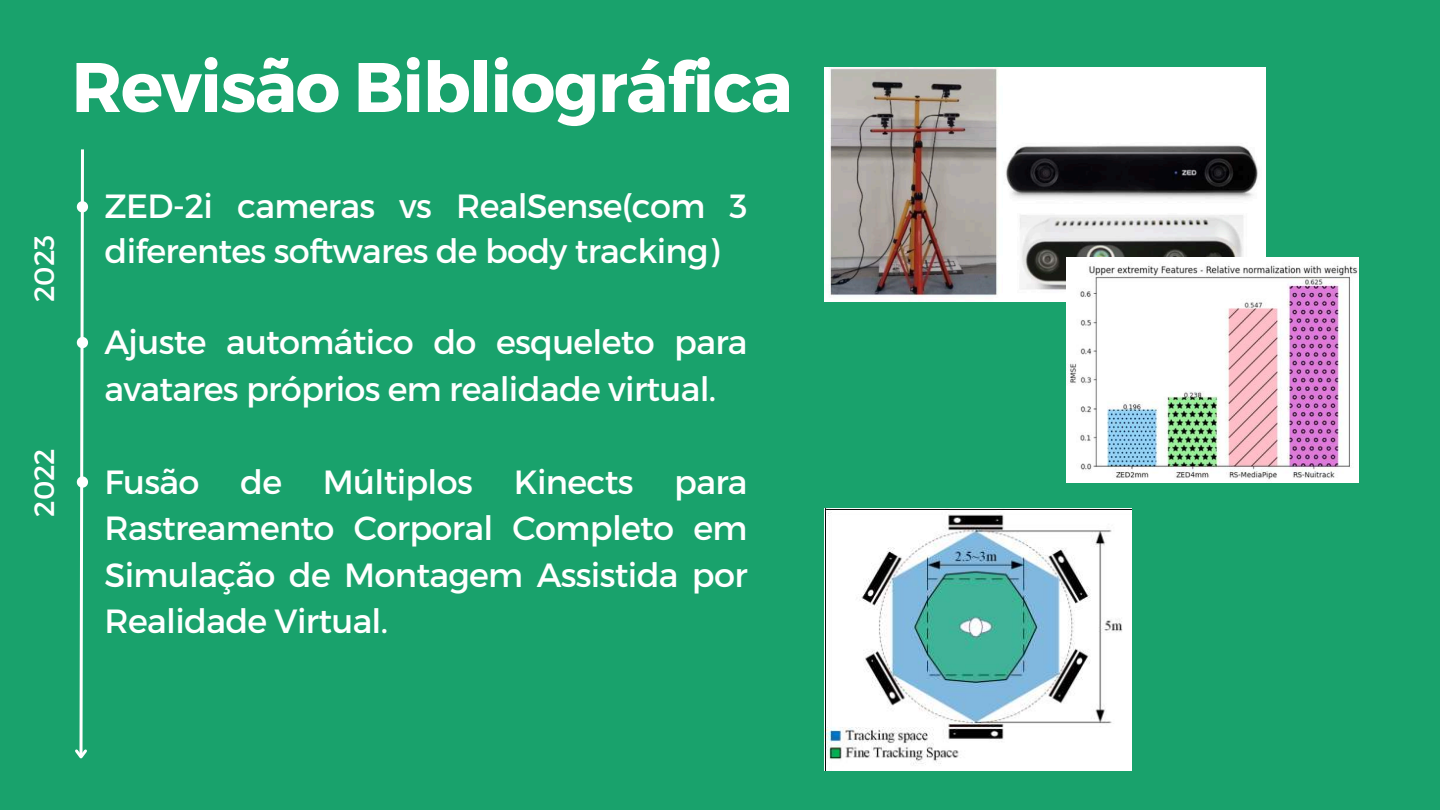
<style>
.page{position:relative;width:1440px;height:810px;background:#19a26c}
.page>*{position:absolute;margin:0;border:0;box-sizing:border-box;transform-origin:0 0}
.t1{font:700 70px "Montserrat";letter-spacing:-.02em;color:#fff}
.t2{font:33.5px/46.5px "Montserrat";letter-spacing:-.02em;color:#fff}
.t3{font:28px "Montserrat";color:#fff}
</style>
<div class="page">
<img style="left:825px;top:68px;width:441px;height:234px">
<img style="left:1066px;top:257px;width:293px;height:225px">
<svg style="left:75px;top:149px;width:14px;height:610px"></svg>
<img style="left:825px;top:508px;width:306px;height:263px">
<h1 class="t1" style="left:72px;top:42px;width:723px">Revisão Bibliográfica</h1>
<p class="t3" style="left:26px;top:302px;width:69px;rotate:-90deg">2023</p>
<p class="t3" style="left:26px;top:517px;width:70px;rotate:-90deg">2022</p>
<p class="t2" style="left:105px;top:182px;width:645px;line-height:45px">ZED-2i cameras vs RealSense(com 3 diferentes softwares de body tracking)</p>
<p class="t2" style="left:105px;top:317px;width:645px">Ajuste automático do esqueleto para avatares próprios em realidade virtual.</p>
<p class="t2" style="left:105px;top:457px;width:645px;text-align:justify">Fusão de Múltiplos Kinects para Rastreamento Corporal Completo em Simulação de Montagem Assistida por Realidade Virtual.</p>
</div>
